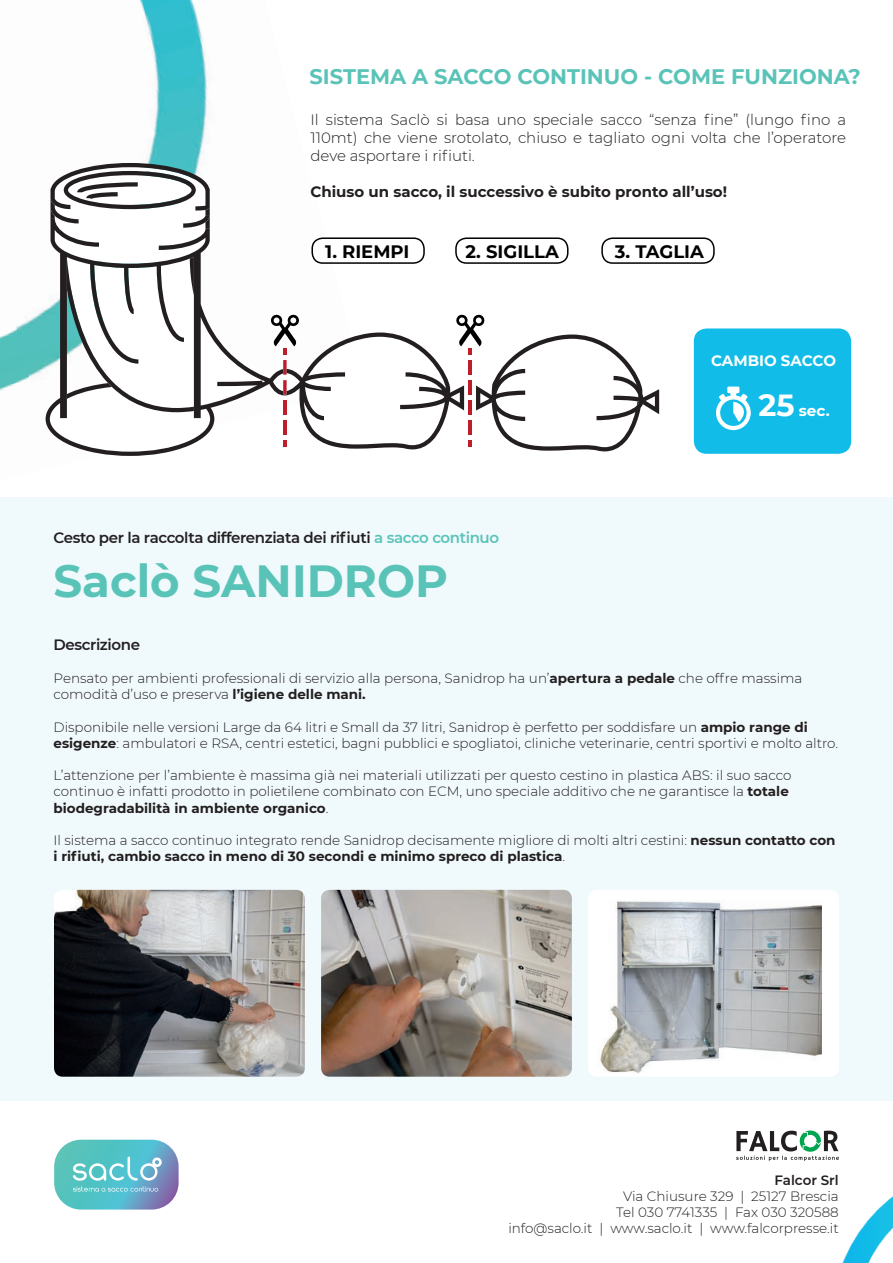
<style>
.page{position:relative;width:893px;height:1263px;background:#fff}
.page>*{position:absolute;margin:0;border:0;box-sizing:border-box;transform-origin:0 0}
.t1{font:700 45px "Montserrat";color:#5ac3b8}
.t2{font:700 21px "Montserrat";color:#5ac3b8}
.t3{font:700 18px "Montserrat";color:#000001}
.t4{font:700 15.3px "Montserrat";color:#fff}
.t5{font:300 15px/18px "Montserrat";color:#231f20;text-align:justify}
.t6{font:600 15px "Montserrat";letter-spacing:-.025em;color:#231f20}
.t7{font:700 15px "Montserrat";color:#231f20}
.t8{font:700 15px "Montserrat";color:#fff}
.t9{font:300 13.5px/16.2px "Montserrat";color:#231f20}
.t10{font:600 13.5px "Montserrat";color:#231f20}
.s1{color:#5ac3b8}
.s2{font-size:30.45px}
.s3{font-weight:700}
</style>
<div class="page">
<div style="left:0;top:497px;width:893px;height:604px;background:#f0f9fc"></div>
<img style="left:842px;top:1196px;width:51px;height:67px">
<div style="left:694px;top:328px;width:157px;height:126px;background:#11bce8;border-radius:13px"></div>
<img style="left:146px;top:53px;width:65px;height:110px">
<img style="left:0;top:309px;width:46px;height:113px">
<img style="left:139px;top:0;width:67px;height:53px">
<svg style="left:736px;top:1130px;width:103px;height:31px"></svg>
<svg style="left:46px;top:307px;width:122px;height:149px"></svg>
<svg style="left:50px;top:163px;width:609px;height:289px"></svg>
<svg style="left:54px;top:1140px;width:125px;height:69px;background:#73becc"></svg>
<svg style="left:716px;top:387px;width:35px;height:43px"></svg>
<div style="left:311px;top:237px;width:114px;height:27px;border:2px solid #000001;border-radius:10px"></div>
<div style="left:455px;top:237px;width:113px;height:27px;border:2px solid #000001;border-radius:10px"></div>
<div style="left:601px;top:237px;width:114px;height:27px;border:2px solid #000001;border-radius:10px"></div>
<img style="left:54px;top:890px;width:251px;height:187px">
<img style="left:321px;top:890px;width:251px;height:187px">
<div style="left:588px;top:890px;width:251px;height:187px;background:#fff;border-radius:9px"></div>
<img style="left:600px;top:900px;width:222px;height:173px">
<h2 class="t2" style="left:310px;top:62px;width:553px">SISTEMA A SACCO CONTINUO - COME FUNZIONA?</h2>
<p class="t5" style="left:310px;top:110px;width:537px">Il sistema Saclò si basa uno speciale sacco “senza fine” (lungo fino a 110mt) che viene srotolato, chiuso e tagliato ogni volta che l’operatore deve asportare i rifiuti.</p>
<p class="t7" style="left:310px;top:181px;width:418px">Chiuso un sacco, il successivo è subito pronto all’uso!</p>
<h3 class="t3" style="left:325px;top:239px;width:86px">1. RIEMPI</h3>
<h3 class="t3" style="left:465px;top:239px;width:95px">2. SIGILLA</h3>
<h3 class="t3" style="left:615px;top:239px;width:91px">3. TAGLIA</h3>
<p class="t8" style="left:711px;top:350px;width:127px">CAMBIO SACCO</p>
<p class="t6" style="left:54px;top:527px;width:447px">Cesto per la raccolta differenziata dei rifiuti <span class="s1">a sacco continuo</span></p>
<h1 class="t1" style="left:54px;top:548px;width:396px">Saclò SANIDROP</h1>
<p class="t4" style="left:758px;top:399px;width:73px"><span class="s2">25</span> sec.</p>
<p class="t6" style="left:54px;top:634px;width:88px">Descrizione</p>
<p class="t9" style="left:54px;top:670px;width:750px">Pensato per ambienti professionali di servizio alla persona, Sanidrop ha un’<span class="s3">apertura a pedale</span> che offre massima comodità d’uso e preserva <span class="s3">l’igiene delle mani.</span></p>
<p class="t9" style="left:54px;top:718px;width:786px">Disponibile nelle versioni Large da 64 litri e Small da 37 litri, Sanidrop è perfetto per soddisfare un <span class="s3">ampio range di esigenze</span>: ambulatori e RSA, centri estetici, bagni pubblici e spogliatoi, cliniche veterinarie, centri sportivi e molto altro.</p>
<p class="t9" style="left:54px;top:767px;width:739px">L’attenzione per l’ambiente è massima già nei materiali utilizzati per questo cestino in plastica ABS: il suo sacco continuo è infatti prodotto in polietilene combinato con ECM, uno speciale additivo che ne garantisce la <span class="s3">totale biodegradabilità in ambiente organico</span>.</p>
<p class="t9" style="left:54px;top:832px;width:783px">Il sistema a sacco continuo integrato rende Sanidrop decisamente migliore di molti altri cestini: <span class="s3">nessun contatto con i rifiuti, cambio sacco in meno di 30 secondi e minimo spreco di plastica</span>.</p>
<p class="t10" style="left:774px;top:1170px;width:66px">Falcor Srl</p>
<p class="t9" style="left:508px;top:1187px;width:332px;text-align:right">Via Chiusure 329 | 25127 Brescia<br>Tel 030 7741335 | Fax 030 320588<br>info@saclo.it | www.saclo.it | www.falcorpresse.it</p>
</div>
